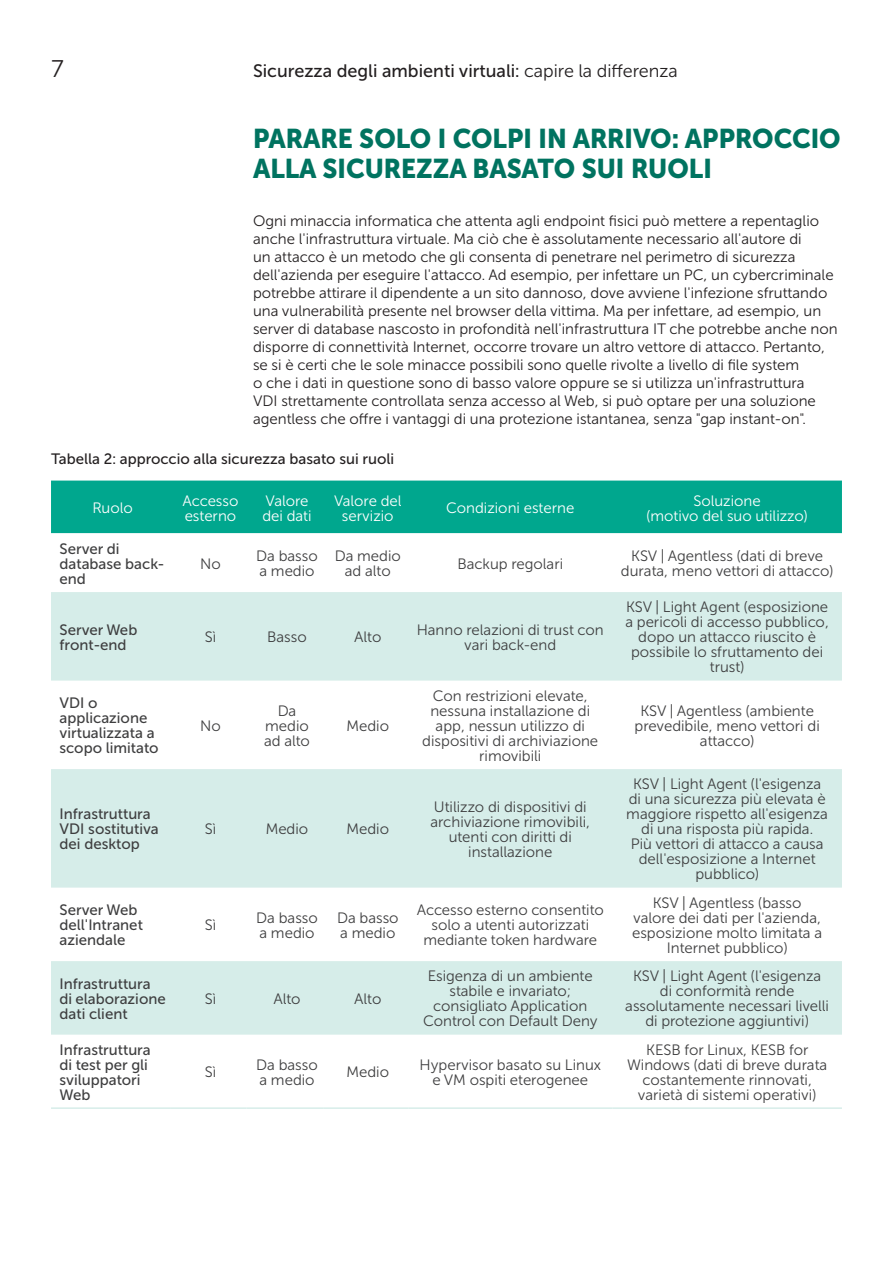
<style>
.page{position:relative;width:893px;height:1263px;background:#fff}
.page>*{position:absolute;margin:0;border:0;box-sizing:border-box;transform-origin:0 0}
.t1{font:27px/30px "Museo Sans Cyrl 900";color:#007360}
.t2{font:24px "Museo Sans Cyrl 300";color:#231f20}
.t3{font:18px "Museo Sans Cyrl 500";color:#231f20}
.t4{font:15px/15px "Museo Sans Cyrl 300";color:#3e3e3f;text-align:center}
.t5{font:15px/18px "Museo Sans Cyrl 300";color:#231f20}
.t6{font:15px/15px "Museo Sans Cyrl 500";color:#3e3e3f}
.t7{font:15px/15px "Museo Sans Cyrl 300";color:#fff}
.t8{font:15px "Museo Sans Cyrl 500";color:#231f20}
.s1{font-family:"Museo Sans Cyrl 300"}
</style>
<div class="page">
<div style="left:51px;top:481px;width:791px;height:52px;background:#00a78e"></div>
<svg style="left:51px;top:592px;width:791px;height:443px;fill:#d6ede9"></svg>
<hr style="left:51px;top:1107px;width:119px;height:2px;background:#d6ede9">
<hr style="left:170px;top:1107px;width:77px;height:2px;background:#d6ede9">
<hr style="left:247px;top:1107px;width:76px;height:2px;background:#d6ede9">
<hr style="left:323px;top:1107px;width:85px;height:2px;background:#d6ede9">
<hr style="left:408px;top:1107px;width:204px;height:2px;background:#d6ede9">
<hr style="left:612px;top:1107px;width:230px;height:2px;background:#d6ede9">
<h2 class="t2" style="left:51px;top:55px;width:14px">7</h2>
<p class="t3" style="left:253px;top:60px;width:426px">Sicurezza degli ambienti virtuali: <span class="s1">capire la differenza</span></p>
<h1 class="t1" style="left:253px;top:123px;width:589px">PARARE SOLO I COLPI IN ARRIVO: APPROCCIO<br>ALLA SICUREZZA BASATO SUI RUOLI</h1>
<p class="t5" style="left:253px;top:212px;width:586px">Ogni minaccia informatica che attenta agli endpoint fisici può mettere a repentaglio anche l'infrastruttura virtuale. Ma ciò che è assolutamente necessario all'autore di<br>un attacco è un metodo che gli consenta di penetrare nel perimetro di sicurezza dell'azienda per eseguire l'attacco. Ad esempio, per infettare un PC, un cybercriminale potrebbe attirare il dipendente a un sito dannoso, dove avviene l'infezione sfruttando una vulnerabilità presente nel browser della vittima. Ma per infettare, ad esempio, un server di database nascosto in profondità nell'infrastruttura IT che potrebbe anche non disporre di connettività Internet, occorre trovare un altro vettore di attacco. Pertanto, se si è certi che le sole minacce possibili sono quelle rivolte a livello di file system<br>o che i dati in questione sono di basso valore oppure se si utilizza un'infrastruttura<br>VDI strettamente controllata senza accesso al Web, si può optare per una soluzione agentless che offre i vantaggi di una protezione istantanea, senza "gap instant-on".</p>
<p class="t8" style="left:51px;top:450px;width:345px">Tabella 2: approccio alla sicurezza basato sui ruoli</p>
<p class="t7" style="left:92px;top:500px;width:42px">Ruolo</p>
<p class="t7" style="left:182px;top:493px;width:58px">Accesso esterno</p>
<p class="t7" style="left:262px;top:493px;width:51px">Valore dei dati</p>
<p class="t7" style="left:334px;top:493px;width:69px;text-align:center">Valore del servizio</p>
<p class="t7" style="left:446px;top:500px;width:130px">Condizioni esterne</p>
<p class="t7" style="left:646px;top:493px;width:163px;text-align:center">Soluzione<br>(motivo del suo utilizzo)</p>
<p class="t6" style="left:60px;top:541px;width:106px">Server di database back&shy;end</p>
<p class="t4" style="left:200px;top:556px;width:22px">No</p>
<p class="t4" style="left:256px;top:548px;width:63px;text-align:left">Da basso a medio</p>
<p class="t4" style="left:335px;top:548px;width:68px">Da medio ad alto</p>
<p class="t4" style="left:457px;top:556px;width:107px">Backup regolari</p>
<p class="t4" style="left:621px;top:548px;width:214px">KSV | Agentless (dati di breve durata, meno vettori di attacco)</p>
<p class="t6" style="left:60px;top:622px;width:79px">Server Web front-end</p>
<p class="t4" style="left:205px;top:629px;width:13px">Sì</p>
<p class="t4" style="left:267px;top:629px;width:41px">Basso</p>
<p class="t4" style="left:354px;top:629px;width:29px">Alto</p>
<p class="t4" style="left:417px;top:622px;width:189px">Hanno relazioni di trust con vari back-end</p>
<p class="t6" style="left:60px;top:695px;width:101px">VDI o applicazione virtualizzata a scopo limitato</p>
<p class="t6" style="left:60px;top:806px;width:101px">Infrastruttura<br>VDI sostitutiva dei desktop</p>
<p class="t4" style="left:200px;top:718px;width:22px">No</p>
<p class="t4" style="left:264px;top:703px;width:47px">Da medio ad alto</p>
<p class="t4" style="left:347px;top:718px;width:44px">Medio</p>
<p class="t4" style="left:205px;top:821px;width:13px">Sì</p>
<p class="t4" style="left:266px;top:821px;width:44px">Medio</p>
<p class="t4" style="left:347px;top:821px;width:44px">Medio</p>
<p class="t4" style="left:422px;top:688px;width:177px">Con restrizioni elevate, nessuna installazione di app, nessun utilizzo di dispositivi di archiviazione rimovibili</p>
<p class="t4" style="left:430px;top:799px;width:161px">Utilizzo di dispositivi di archiviazione rimovibili, utenti con diritti di installazione</p>
<p class="t4" style="left:625px;top:599px;width:205px">KSV | Light Agent (esposizione a pericoli di accesso pubblico, dopo un attacco riuscito è possibile lo sfruttamento dei trust)</p>
<p class="t4" style="left:634px;top:703px;width:187px">KSV | Agentless (ambiente prevedibile, meno vettori di attacco)</p>
<p class="t4" style="left:626px;top:776px;width:203px">KSV | Light Agent (l'esigenza di una sicurezza più elevata è maggiore rispetto all'esigenza di una risposta più rapida.<br>Più vettori di attacco a causa dell'esposizione a Internet pubblico)</p>
<p class="t6" style="left:60px;top:902px;width:85px">Server Web dell'Intranet aziendale</p>
<p class="t6" style="left:60px;top:976px;width:108px">Infrastruttura di elaborazione dati client</p>
<p class="t6" style="left:60px;top:1042px;width:93px">Infrastruttura di test per gli sviluppatori<br>Web</p>
<p class="t4" style="left:205px;top:917px;width:13px">Sì</p>
<p class="t4" style="left:256px;top:910px;width:63px;text-align:left">Da basso a medio</p>
<p class="t4" style="left:337px;top:910px;width:63px;text-align:left">Da basso a medio</p>
<p class="t4" style="left:417px;top:902px;width:189px">Accesso esterno consentito solo a utenti autorizzati mediante token hardware</p>
<p class="t4" style="left:632px;top:895px;width:192px">KSV | Agentless (basso valore dei dati per l'azienda, esposizione molto limitata a<br>Internet pubblico)</p>
<p class="t4" style="left:205px;top:991px;width:13px">Sì</p>
<p class="t4" style="left:273px;top:991px;width:29px">Alto</p>
<p class="t4" style="left:354px;top:991px;width:29px">Alto</p>
<p class="t4" style="left:423px;top:968px;width:176px">Esigenza di un ambiente stabile e invariato; consigliato Application<br>Control con Default Deny</p>
<p class="t4" style="left:625px;top:968px;width:205px">KSV | Light Agent (l'esigenza di conformità rende assolutamente necessari livelli di protezione aggiuntivi)</p>
<p class="t4" style="left:205px;top:1064px;width:13px">Sì</p>
<p class="t4" style="left:256px;top:1057px;width:63px;text-align:left">Da basso a medio</p>
<p class="t4" style="left:347px;top:1064px;width:44px">Medio</p>
<p class="t4" style="left:420px;top:1057px;width:183px">Hypervisor basato su Linux e VM ospiti eterogenee</p>
<p class="t4" style="left:627px;top:1042px;width:202px">KESB for Linux, KESB for<br>Windows (dati di breve durata costantemente rinnovati, varietà di sistemi operativi)</p>
</div>
